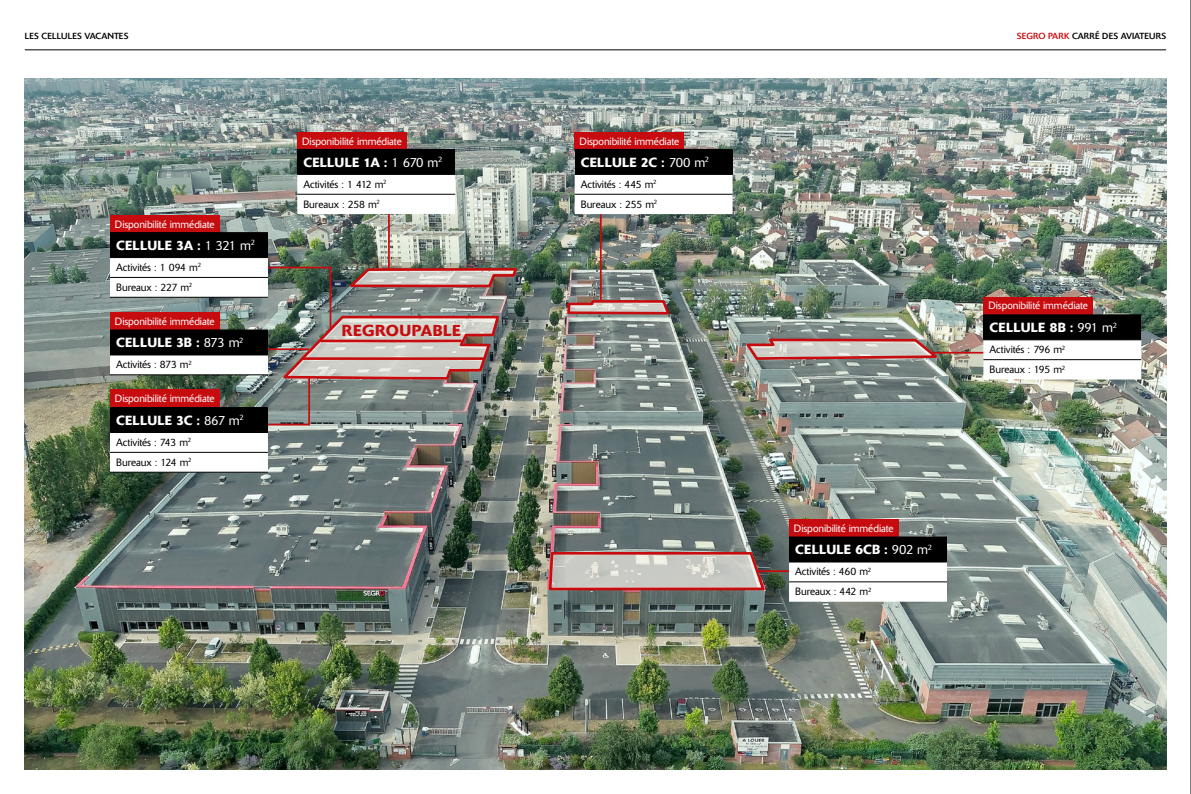
<style>
.page{position:relative;width:1191px;height:794px;background:#fff}
.page>*{position:absolute;margin:0;border:0;box-sizing:border-box;transform-origin:0 0}
.t1{font:500 15.75px "Delta BQ";letter-spacing:.02em;color:#c70c0f}
.t2{font:500 13.12px "Delta BQ";letter-spacing:.005em;color:#fff}
.t3{font:300 10.5px/19.9px "Delta BQ";letter-spacing:-.005em;color:#000}
.t4{font:300 10.5px "Delta BQ";letter-spacing:-.01em;color:#fff}
.t5{font:8.75px "Delta BQ";color:#000}
.s1{font-weight:300}
.s2{color:#c70c0f}
</style>
<div class="page">
<hr style="left:25px;top:49px;width:1141px;height:1px;background:#000">
<img style="left:25px;top:78px;width:1141px;height:691px">
<hr style="left:388px;top:182px;width:2px;height:87px;background:#c70c0f">
<hr style="left:600px;top:182px;width:1px;height:118px;background:#c70c0f">
<hr style="left:931px;top:352px;width:88px;height:1px;background:#c70c0f">
<hr style="left:757px;top:570px;width:35px;height:2px;background:#c70c0f">
<div style="left:574px;top:132px;width:110px;height:18px;background:#c70c0f"></div>
<div style="left:574px;top:150px;width:158px;height:24px;background:#000"></div>
<svg style="left:574px;top:175px;width:158px;height:39px"></svg>
<hr style="left:574px;top:174px;width:158px;height:1px;background:#000">
<hr style="left:574px;top:194px;width:158px;height:1px;background:#000">
<hr style="left:574px;top:149px;width:158px;height:1px;background:#000">
<div style="left:297px;top:132px;width:110px;height:18px;background:#c70c0f"></div>
<div style="left:297px;top:150px;width:158px;height:24px;background:#000"></div>
<svg style="left:297px;top:175px;width:158px;height:39px"></svg>
<hr style="left:297px;top:174px;width:158px;height:1px;background:#000">
<hr style="left:297px;top:194px;width:158px;height:1px;background:#000">
<hr style="left:297px;top:149px;width:158px;height:1px;background:#000">
<div style="left:110px;top:215px;width:109px;height:18px;background:#c70c0f"></div>
<div style="left:110px;top:233px;width:158px;height:24px;background:#000"></div>
<hr style="left:110px;top:232px;width:158px;height:1px;background:#000">
<div style="left:110px;top:408px;width:158px;height:24px;background:#000"></div>
<svg style="left:110px;top:433px;width:158px;height:39px"></svg>
<hr style="left:110px;top:432px;width:158px;height:1px;background:#000">
<hr style="left:110px;top:452px;width:158px;height:1px;background:#000">
<hr style="left:110px;top:472px;width:158px;height:1px;background:#000">
<svg style="left:547px;top:550px;width:220px;height:41px;background:#c2a8a4"></svg>
<div style="left:789px;top:520px;width:109px;height:17px;background:#c70c0f"></div>
<div style="left:983px;top:297px;width:109px;height:17px;background:#c70c0f"></div>
<div style="left:789px;top:537px;width:158px;height:25px;background:#000"></div>
<svg style="left:789px;top:563px;width:158px;height:38px"></svg>
<hr style="left:789px;top:562px;width:158px;height:1px;background:#000">
<hr style="left:789px;top:581px;width:158px;height:1px;background:#000">
<hr style="left:789px;top:536px;width:158px;height:2px;background:#000">
<svg style="left:566px;top:299px;width:105px;height:18px;background:#b88480"></svg>
<svg style="left:743px;top:336px;width:200px;height:25px;background:#ba9792"></svg>
<div style="left:983px;top:315px;width:158px;height:25px;background:#000"></div>
<svg style="left:983px;top:340px;width:158px;height:39px"></svg>
<hr style="left:983px;top:359px;width:158px;height:1px;background:#000">
<hr style="left:983px;top:314px;width:158px;height:2px;background:#000">
<img style="left:110px;top:257px;width:409px;height:169px">
<hr style="left:303px;top:357px;width:180px;height:3px;background:#c70c0f">
<hr style="left:1190px;top:0;width:1px;height:794px;background:#000">
<p class="t5" style="left:25px;top:31px;width:105px">LES CELLULES VACANTES</p>
<p class="t4" style="left:115px;top:218px;width:101px">Disponibilité immédiate</p>
<p class="t2" style="left:116px;top:237px;width:140px">CELLULE 3A : <span class="s1">1 321 m</span><sup>2</sup></p>
<p class="t3" style="left:116px;top:257px;width:86px">Activités : 1 094 m<sup>2<br></sup>Bureaux : 227 m<sup>2</sup></p>
<p class="t4" style="left:115px;top:315px;width:101px">Disponibilité immédiate</p>
<p class="t2" style="left:116px;top:334px;width:129px">CELLULE 3B : <span class="s1">873 m</span><sup>2</sup></p>
<p class="t3" style="left:116px;top:355px;width:77px">Activités : 873 m<sup>2</sup></p>
<p class="t4" style="left:115px;top:392px;width:101px">Disponibilité immédiate</p>
<p class="t2" style="left:116px;top:412px;width:129px">CELLULE 3C : <span class="s1">867 m</span><sup>2</sup></p>
<p class="t3" style="left:116px;top:432px;width:77px">Activités : 743 m<sup>2<br></sup>Bureaux : 124 m<sup>2</sup></p>
<p class="t4" style="left:302px;top:135px;width:101px">Disponibilité immédiate</p>
<p class="t2" style="left:303px;top:154px;width:140px">CELLULE 1A : <span class="s1">1 670 m</span><sup>2</sup></p>
<p class="t3" style="left:303px;top:174px;width:85px">Activités : 1 412 m<sup>2<br></sup>Bureaux : 258 m<sup>2</sup></p>
<h1 class="t1" style="left:342px;top:320px;width:121px">REGROUPABLE</h1>
<p class="t4" style="left:579px;top:135px;width:101px">Disponibilité immédiate</p>
<p class="t2" style="left:581px;top:154px;width:130px">CELLULE 2C : <span class="s1">700 m</span><sup>2</sup></p>
<p class="t3" style="left:581px;top:174px;width:78px">Activités : 445 m<sup>2<br></sup>Bureaux : 255 m<sup>2</sup></p>
<p class="t5" style="left:1016px;top:31px;width:151px"><span class="s2">SEGRO PARK</span> CARRÉ DES AVIATEURS</p>
<p class="t4" style="left:988px;top:299px;width:101px">Disponibilité immédiate</p>
<p class="t2" style="left:989px;top:319px;width:129px">CELLULE 8B : <span class="s1">991 m</span><sup>2</sup></p>
<p class="t3" style="left:989px;top:340px;width:77px">Activités : 796 m<sup>2<br></sup>Bureaux : 195 m<sup>2</sup></p>
<p class="t4" style="left:794px;top:522px;width:101px">Disponibilité immédiate</p>
<p class="t2" style="left:795px;top:541px;width:138px">CELLULE 6CB : <span class="s1">902 m</span><sup>2</sup></p>
<p class="t3" style="left:795px;top:562px;width:78px">Activités : 460 m<sup>2<br></sup>Bureaux : 442 m<sup>2</sup></p>
</div>
